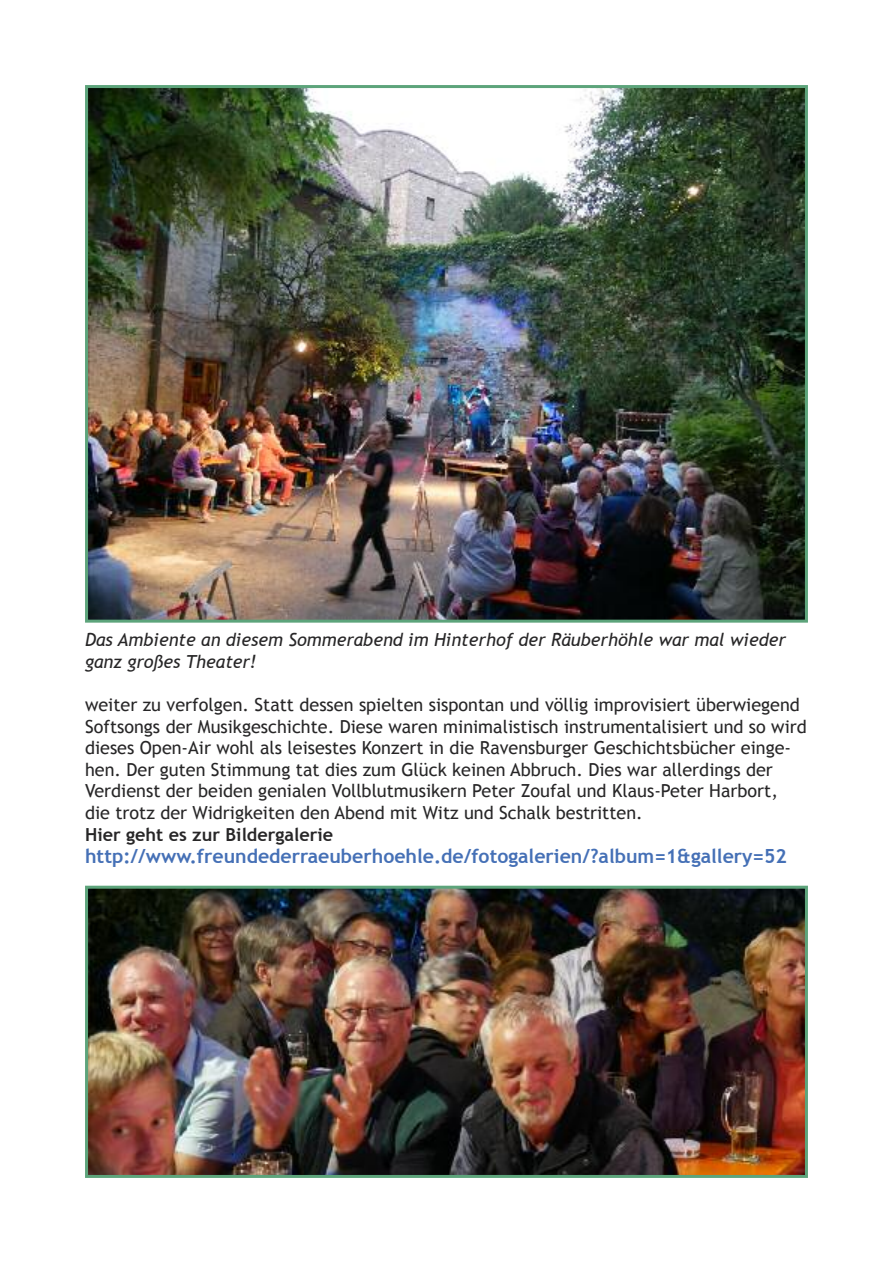
<style>
.page{position:relative;width:893px;height:1263px;background:#fff}
.page>*{position:absolute;margin:0;border:0;box-sizing:border-box;transform-origin:0 0}
.t1{font:700 19.5px "Trebuchet MS";color:#4570b6}
.t2{font:18px/21.6px "Trebuchet MS";color:#272627}
.t3{font:italic 18px/21.6px "Trebuchet MS";color:#272627}
.t4{font:700 18px "Trebuchet MS";color:#272627}
</style>
<div class="page">
<img style="left:89px;top:89px;width:715px;height:530px">
<div style="left:85px;top:85px;width:723px;height:538px;border:3px solid #5da47b"></div>
<img style="left:89px;top:890px;width:715px;height:284px">
<div style="left:85px;top:886px;width:723px;height:292px;border:3px solid #5da47b"></div>
<p class="t3" style="left:85px;top:629px;width:702px">Das Ambiente an diesem Sommerabend im Hinterhof der Räuberhöhle war mal wieder ganz großes Theater!</p>
<p class="t2" style="left:85px;top:694px;width:723px">weiter zu verfolgen. Statt dessen spielten sispontan und völlig improvisiert überwiegend Softsongs der Musikgeschichte. Diese waren minimalistisch instrumentalisiert und so wird dieses Open-Air wohl als leisestes Konzert in die Ravensburger Geschichtsbücher einge&shy;hen. Der guten Stimmung tat dies zum Glück keinen Abbruch. Dies war allerdings der Verdienst der beiden genialen Vollblutmusikern Peter Zoufal und Klaus-Peter Harbort, die trotz der Widrigkeiten den Abend mit Witz und Schalk bestritten.</p>
<p class="t4" style="left:85px;top:824px;width:250px">Hier geht es zur Bildergalerie</p>
<p class="t1" style="left:85px;top:845px;width:703px">http://www.freundederraeuberhoehle.de/fotogalerien/?album=1&amp;gallery=52</p>
</div>
